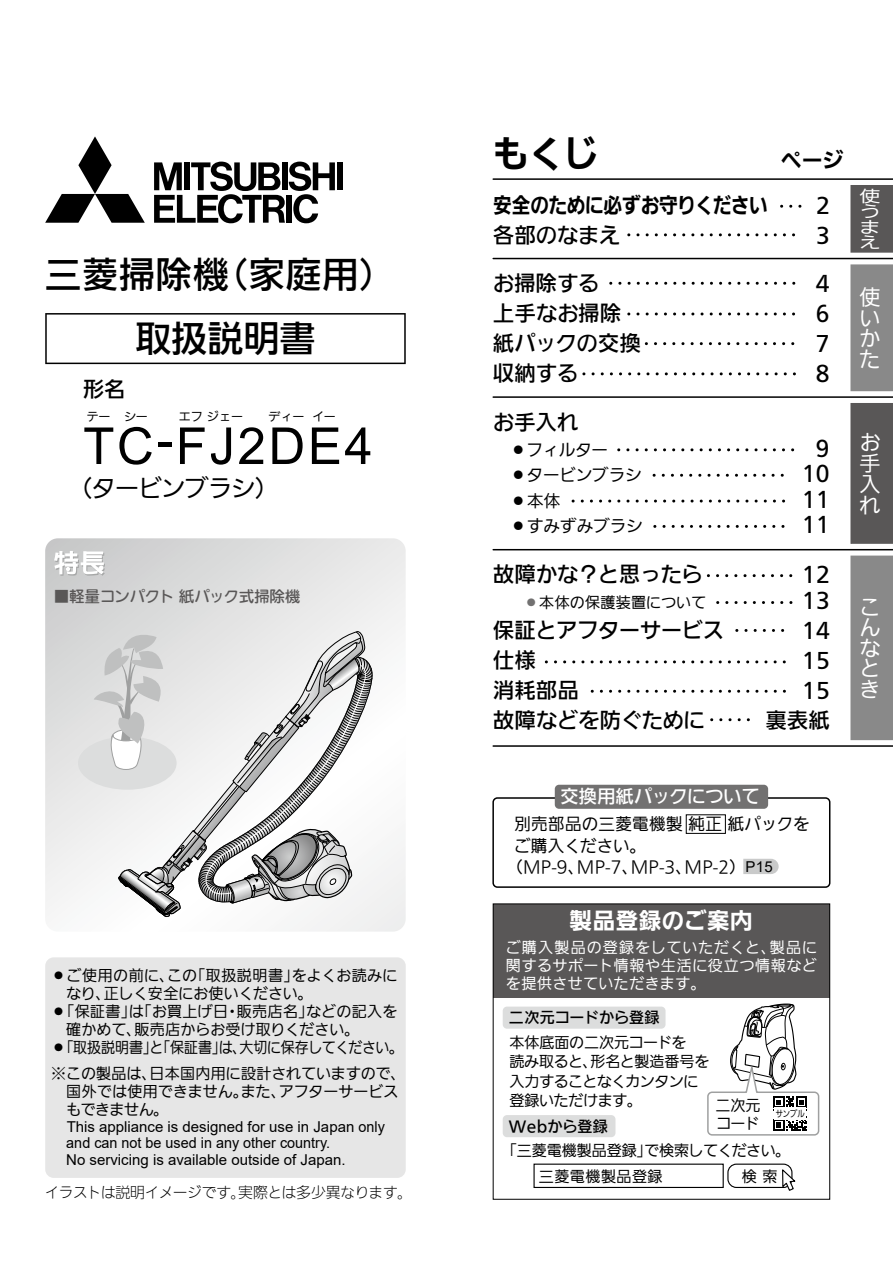
<style>
.page{position:relative;width:893px;height:1263px;background:#fff}
.page>*{position:absolute;margin:0;border:0;box-sizing:border-box;transform-origin:0 0}
.t1{font:51px "Arial";letter-spacing:.05em;color:#000}
.t2{font:500 36px "Iwa UD Go Dsp Pro";letter-spacing:.025em;color:#000}
.t3{font:700 36px "Iwa UD Go Dsp Pro";color:#000}
.t4{font:100 24px "Iwa UD Go Dsp Pro";letter-spacing:-.03em;color:#000}
.t5{font:700 22.5px "Iwa UD Go Dsp Pro";letter-spacing:.025em;color:#fff}
.t6{font:500 21px/30px "Iwa UD Go Dsp Pro";letter-spacing:.015em;color:#000}
.t7{font:700 21px "Iwa UD Go Dsp Pro";letter-spacing:-.02em;color:#000;scale:.89 1}
.t8{font:100 21px/20.4px "Iwa UD Go Dsp Pro";color:#fff;text-align:justify}
.t9{font:700 21px "Iwa UD Go Dsp Pro";letter-spacing:-.02em;color:#000}
.t10{font:500 18px "Iwa UD Go Dsp Pro";letter-spacing:.005em;color:#fff}
.t11{font:100 16.5px "Iwa UD Go Dsp Pro";letter-spacing:.01em;color:#000}
.t12{font:100 15.75px/15.5px "Iwa UD Go Dsp Pro";color:#fff;text-align:justify;scale:1.33 1}
.t13{font:100 15px/18px "Iwa UD Go Dsp Pro";color:#000}
.t14{font:15px/16.5px "Arial";color:#000}
.t15{font:100 15px/18px "Iwa UD Go Dsp Pro";letter-spacing:.04em;color:#fff;text-align:justify}
.t16{font:100 15px/19.5px "Iwa UD Go Dsp Pro";letter-spacing:-.02em;color:#000}
.t17{font:300 15px "Iwa UD Go Dsp Pro";letter-spacing:-.035em;color:#000}
.t18{font:500 15px "Iwa UD Go Dsp Pro";letter-spacing:.01em;color:#000}
.t19{font:500 15px "Iwa UDR Go Pro";letter-spacing:.005em;color:#595757}
.t20{font:100 15px "Iwa UD Go Dsp Pro";letter-spacing:.035em;color:#000}
.t21{font:100 12px "Iwa UD Go Dsp Pro";color:#000}
.t22{font:100 9px "Iwa UD Go Dsp Pro";color:#000;scale:.8 1}
.s1{color:#727171}
.s2{font-family:"Arial";font-weight:400;font-size:15px}
</style>
<div class="page">
<hr style="left:493px;top:745px;width:400px;height:2px;background:#000">
<hr style="left:493px;top:549px;width:400px;height:1px;background:#000">
<hr style="left:493px;top:396px;width:400px;height:2px;background:#000">
<hr style="left:493px;top:258px;width:400px;height:1px;background:#000">
<hr style="left:493px;top:178px;width:400px;height:2px;background:#000">
<div style="left:851px;top:265px;width:42px;height:126px;background:#898989"></div>
<div style="left:851px;top:403px;width:42px;height:141px;background:#595757"></div>
<div style="left:851px;top:556px;width:42px;height:184px;background:#898989"></div>
<div style="left:851px;top:185px;width:42px;height:68px;background:#595757"></div>
<svg style="left:45px;top:538px;width:361px;height:394px"></svg>
<svg style="left:708px;top:574px;width:83px;height:3px"></svg>
<svg style="left:718px;top:601px;width:73px;height:3px"></svg>
<svg style="left:737px;top:629px;width:48px;height:3px"></svg>
<svg style="left:655px;top:525px;width:130px;height:3px"></svg>
<svg style="left:629px;top:312px;width:166px;height:3px"></svg>
<svg style="left:646px;top:342px;width:149px;height:3px"></svg>
<svg style="left:584px;top:372px;width:212px;height:3px"></svg>
<svg style="left:629px;top:233px;width:166px;height:3px"></svg>
<svg style="left:611px;top:282px;width:185px;height:3px"></svg>
<svg style="left:619px;top:448px;width:176px;height:3px"></svg>
<svg style="left:654px;top:474px;width:130px;height:3px"></svg>
<svg style="left:573px;top:500px;width:212px;height:3px"></svg>
<svg style="left:546px;top:660px;width:240px;height:3px"></svg>
<svg style="left:592px;top:690px;width:194px;height:3px"></svg>
<svg style="left:712px;top:718px;width:38px;height:3px"></svg>
<svg style="left:782px;top:205px;width:18px;height:3px"></svg>
<svg style="left:54px;top:551px;width:51px;height:25px"></svg>
<svg style="left:45px;top:313px;width:361px;height:51px"></svg>
<svg style="left:45px;top:136px;width:100px;height:87px"></svg>
<div style="left:337px;top:162px;width:6px;height:28px;background:#000"></div>
<svg style="left:154px;top:162px;width:181px;height:61px"></svg>
<div style="left:78px;top:736px;width:99px;height:54px;background:#dcdddd;border-radius:50%"></div>
<svg style="left:94px;top:618px;width:279px;height:300px"></svg>
<div style="left:45px;top:957px;width:361px;height:221px;background:#e6e6e6;border-radius:9px"></div>
<div style="left:492px;top:797px;width:338px;height:91px;border:2px solid #000;border-radius:4px"></div>
<div style="left:555px;top:785px;width:213px;height:24px;background:#727171;border-radius:4px"></div>
<div style="left:686px;top:814px;width:40px;height:20px;border:1px solid #000"></div>
<svg style="left:743px;top:859px;width:36px;height:15px"></svg>
<div style="left:493px;top:904px;width:337px;height:93px;background:#595757"></div>
<div style="left:533px;top:1163px;width:191px;height:25px;border:1px solid #000"></div>
<div style="left:727px;top:1163px;width:65px;height:25px;border:1px solid #000;border-radius:9px"></div>
<svg style="left:781px;top:1167px;width:15px;height:24px"></svg>
<div style="left:503px;top:1006px;width:162px;height:23px;background:#dcdddd;border-radius:4px"></div>
<div style="left:503px;top:1115px;width:112px;height:22px;background:#dcdddd;border-radius:4px"></div>
<div style="left:493px;top:903px;width:337px;height:296px;border:1px solid #000"></div>
<svg style="left:707px;top:1003px;width:113px;height:133px"></svg>
<div style="left:774px;top:1107px;width:32px;height:13px;background:#fff"></div>
<h2 class="t2" style="left:45px;top:248px;width:352px">三菱掃除機（家庭用）</h2>
<h2 class="t2" style="left:135px;top:312px;width:181px">取扱説明書</h2>
<h3 class="t6" style="left:83px;top:374px;width:43px">形名</h3>
<h1 class="t1" style="left:83px;top:411px;width:291px">TC-FJ2DE4</h1>
<p class="t21" style="left:87px;top:408px;width:63px">テー シー</p>
<p class="t21" style="left:179px;top:408px;width:66px">エフジェー</p>
<p class="t21" style="left:268px;top:408px;width:69px">ディー イー</p>
<h3 class="t4" style="left:68px;top:472px;width:212px">（タービンブラシ）</h3>
<p class="t19" style="left:54px;top:585px;width:248px">■軽量コンパクト 紙パック式掃除機</p>
<p class="t13" style="left:66px;top:967px;width:333px;text-indent:-15px">●ご使用の前に、この「取扱説明書」をよくお読みになり、正しく安全にお使いください。</p>
<p class="t13" style="left:66px;top:1003px;width:333px;text-indent:-15px">●「保証書」は「お買上げ日・販売店名」などの記入を確かめて、販売店からお受け取りください。</p>
<p class="t13" style="left:51px;top:1036px;width:356px;line-height:25.8px">●「取扱説明書」と「保証書」は、大切に保存してください。※この製品は、日本国内用に設計されていますので、</p>
<p class="t13" style="left:66px;top:1083px;width:334px">国外では使用できません。また、アフターサービスもできません。</p>
<p class="t14" style="left:66px;top:1118px;width:320px">This appliance is designed for use in Japan only and can not be used in any other country.<br>No servicing is available outside of Japan.</p>
<p class="t17" style="left:45px;top:1182px;width:369px">イラストは説明イメージです。実際とは多少異なります。</p>
<h2 class="t3" style="left:493px;top:127px;width:107px">もくじ</h2>
<h3 class="t9" style="left:781px;top:145px;width:64px">ページ</h3>
<h3 class="t7" style="left:493px;top:189px;width:310px">安全のために必ずお守りください</h3>
<h3 class="t6" style="left:493px;top:220px;width:128px">各部のなまえ</h3>
<h3 class="t6" style="left:493px;top:268px;width:149px">お掃除する<br>上手なお掃除紙パックの交換収納する</h3>
<h3 class="t6" style="left:493px;top:407px;width:87px">お手入れ</h3>
<p class="t11" style="left:510px;top:438px;width:100px">●フィルター</p>
<p class="t11" style="left:510px;top:464px;width:133px">●タービンブラシ</p>
<p class="t11" style="left:510px;top:489px;width:52px">●本体</p>
<p class="t11" style="left:510px;top:515px;width:134px">●すみずみブラシ</p>
<h3 class="t6" style="left:493px;top:560px;width:211px">故障かな？と思ったら</h3>
<p class="t13" style="left:493px;top:594px;width:214px">　　<span class="s1">●</span>本体の保護装置について</p>
<h3 class="t6" style="left:493px;top:615px;width:232px">保証とアフターサービス仕様<br>消耗部品<br>故障などを防ぐために</h3>
<h3 class="t6" style="left:816px;top:190px;width:15px">2<br>3</h3>
<h3 class="t6" style="left:816px;top:268px;width:15px;text-align:justify">4<br>6<br>7<br>8</h3>
<h3 class="t6" style="left:802px;top:435px;width:30px;line-height:25.5px;text-align:justify;text-indent:14px">9<br>10<br>11<br>11</h3>
<h3 class="t6" style="left:802px;top:562px;width:30px;line-height:25.5px">12<br>13</h3>
<h3 class="t6" style="left:766px;top:615px;width:66px;text-align:right">14<br>15<br>15<br>裏表紙</h3>
<p class="t12" style="left:859px;top:189px;width:17px">使うまえ</p>
<h3 class="t8" style="left:859px;top:288px;width:22px">使いかた</h3>
<h3 class="t8" style="left:859px;top:433px;width:22px;line-height:20.9px">お手入れ</h3>
<h3 class="t8" style="left:859px;top:598px;width:22px">こんなとき</h3>
<p class="t10" style="left:560px;top:783px;width:201px">交換用紙パックについて</p>
<p class="t11" style="left:514px;top:813px;width:297px">別売部品の三菱電機製 純正 紙パックを</p>
<p class="t11" style="left:514px;top:834px;width:134px">ご購入ください。</p>
<p class="t11" style="left:506px;top:856px;width:268px">（MP-9、MP-7、MP-3、MP-2）<span class="s2">P15</span></p>
<h3 class="t5" style="left:570px;top:904px;width:185px">製品登録のご案内</h3>
<p class="t15" style="left:506px;top:939px;width:313px">ご購入製品の登録をしていただくと、製品に関するサポート情報や生活に役立つ情報などを提供させていただきます。</p>
<p class="t18" style="left:509px;top:1006px;width:152px">二次元コードから登録</p>
<p class="t16" style="left:509px;top:1033px;width:201px">本体底面の二次元コードを<br>読み取ると、形名と製造番号を入力することなくカンタンに登録いただけます。</p>
<p class="t13" style="left:715px;top:1097px;width:46px">二次元コード</p>
<p class="t22" style="left:776px;top:1107px;width:38px">サンプル</p>
<p class="t18" style="left:509px;top:1115px;width:101px">Webから登録</p>
<p class="t13" style="left:502px;top:1142px;width:290px">「三菱電機製品登録」で検索してください。</p>
<p class="t20" style="left:539px;top:1166px;width:125px">三菱電機製品登録</p>
<p class="t13" style="left:742px;top:1168px;width:37px">検 索</p>
</div>
